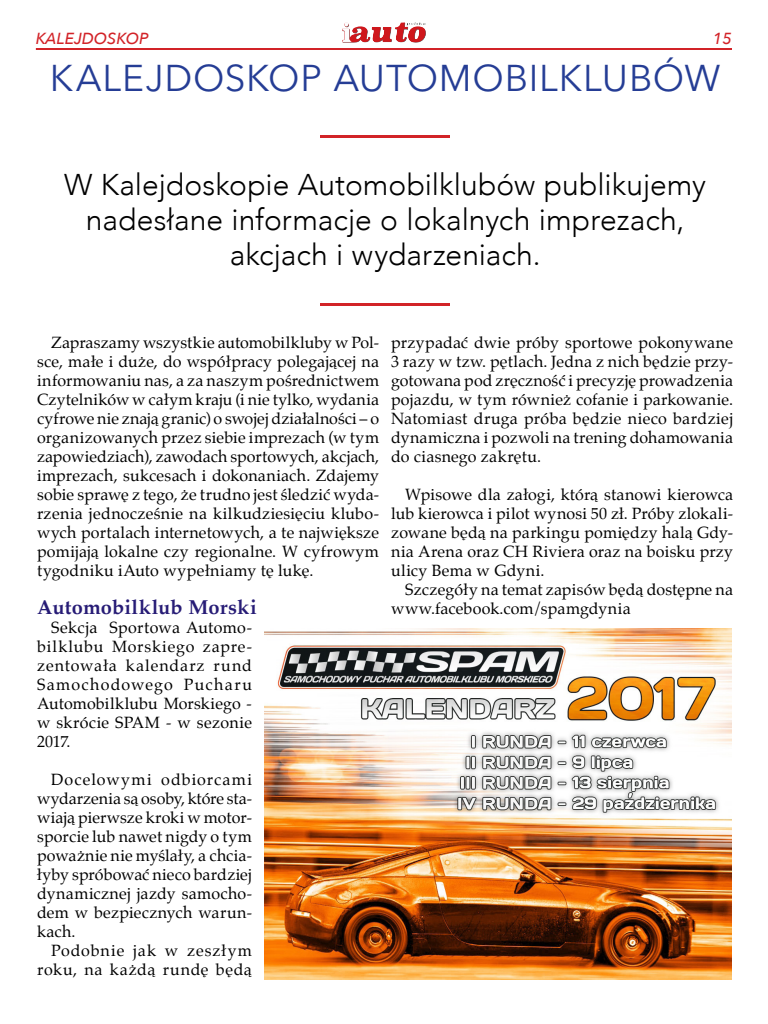
<style>
.page{position:relative;width:768px;height:1024px;background:#fff}
.page>*{position:absolute;margin:0;border:0;box-sizing:border-box;transform-origin:0 0}
.Tytuł_2{font:37px "Avenir Next LT Pro";letter-spacing:.02em;color:#253d95}
.Lead_1{font:300 30px/35px "Avenir";color:#000;text-align:center}
.Tytuł_Kalejdoskop{font:700 20px "Palatino";letter-spacing:.005em;color:#271c76}
.Tekst{font:16px/19px "Palatino";letter-spacing:.015em;color:#000;text-align:justify}
.Tekst-2{font:16px/19px "Palatino";letter-spacing:.055em;color:#000;text-align:right}
.t1{font:italic 500 16px "Avenir Next";color:#d22328}
</style>
<div class="page">
<hr style="left:36px;top:48px;width:696px;height:2px;background:#d22328">
<img style="left:343px;top:22px;width:83px;height:21px">
<hr style="left:320px;top:135px;width:130px;height:2px;background:#d22328">
<hr style="left:320px;top:303px;width:130px;height:2px;background:#d22328">
<img style="left:264px;top:628px;width:468px;height:351px">
<p class="t1" style="left:36px;top:24px;width:114px">KALEJDOSKOP</p>
<p class="t1" style="left:713px;top:24px;width:21px">15</p>
<p class="Tytuł_2" style="left:50px;top:56px;width:672px">KALEJDOSKOP AUTOMOBILKLUBÓW</p>
<p class="Lead_1" style="left:64px;top:167px;width:643px">W Kalejdoskopie Automobilklubów publikujemy nadesłane informacje o lokalnych imprezach, akcjach i wydarzeniach.</p>
<p class="Tekst" style="left:37px;top:333px;width:344px;text-indent:14px">Zapraszamy wszystkie automobilkluby w Pol&shy;sce, małe i duże, do współpracy polegającej na informowaniu nas, a za naszym pośrednictwem Czytelników w całym kraju (i nie tylko, wydania cyfrowe nie znają granic) o swojej działalności – o organizowanych przez siebie imprezach (w tym zapowiedziach), zawodach sportowych, akcjach, imprezach, sukcesach i dokonaniach. Zdajemy sobie sprawę z tego, że trudno jest śledzić wyda&shy;rzenia jednocześnie na kilkudziesięciu klubo&shy;wych portalach internetowych, a te największe pomijają lokalne czy regionalne. W cyfrowym tygodniku iAuto wypełniamy tę lukę.</p>
<p class="Tytuł_Kalejdoskop" style="left:37px;top:590px;width:221px">Automobilklub Morski</p>
<p class="Tekst" style="left:37px;top:618px;width:216px;text-indent:14px">Sekcja Sportowa Automo&shy;bilklubu Morskiego zapre&shy;zentowała kalendarz rund Samochodowego Pucharu Automobilklubu Morskiego - w skrócie SPAM - w sezonie 2017.</p>
<p class="Tekst" style="left:37px;top:770px;width:216px;text-indent:14px">Docelowymi odbiorcami wydarzenia są osoby, które sta&shy;wiają pierwsze kroki w motor&shy;sporcie lub nawet nigdy o tym poważnie nie myślały, a chcia&shy;łyby spróbować nieco bardziej dynamicznej jazdy samocho&shy;dem w bezpiecznych warun&shy;kach.</p>
<p class="Tekst-2" style="left:37px;top:941px;width:216px">Podobnie jak w zeszłym roku, na każdą rundę będą</p>
<p class="Tekst" style="left:391px;top:333px;width:344px">przypadać dwie próby sportowe pokonywane 3 razy w tzw. pętlach. Jedna z nich będzie przy&shy;gotowana pod zręczność i precyzję prowadzenia pojazdu, w tym również cofanie i parkowanie.<br>Natomiast druga próba będzie nieco bardziej dynamiczna i pozwoli na trening dohamowania do ciasnego zakrętu.</p>
<p class="Tekst" style="left:391px;top:485px;width:344px;text-indent:14px">Wpisowe dla załogi, którą stanowi kierowca lub kierowca i pilot wynosi 50 zł. Próby zlokali&shy;zowane będą na parkingu pomiędzy halą Gdy&shy;nia Arena oraz CH Riviera oraz na boisku przy ulicy Bema w Gdyni.</p>
<p class="Tekst" style="left:391px;top:580px;width:343px;text-indent:14px">Szczegóły na temat zapisów będą dostępne na www.facebook.com/spamgdynia</p>
</div>
